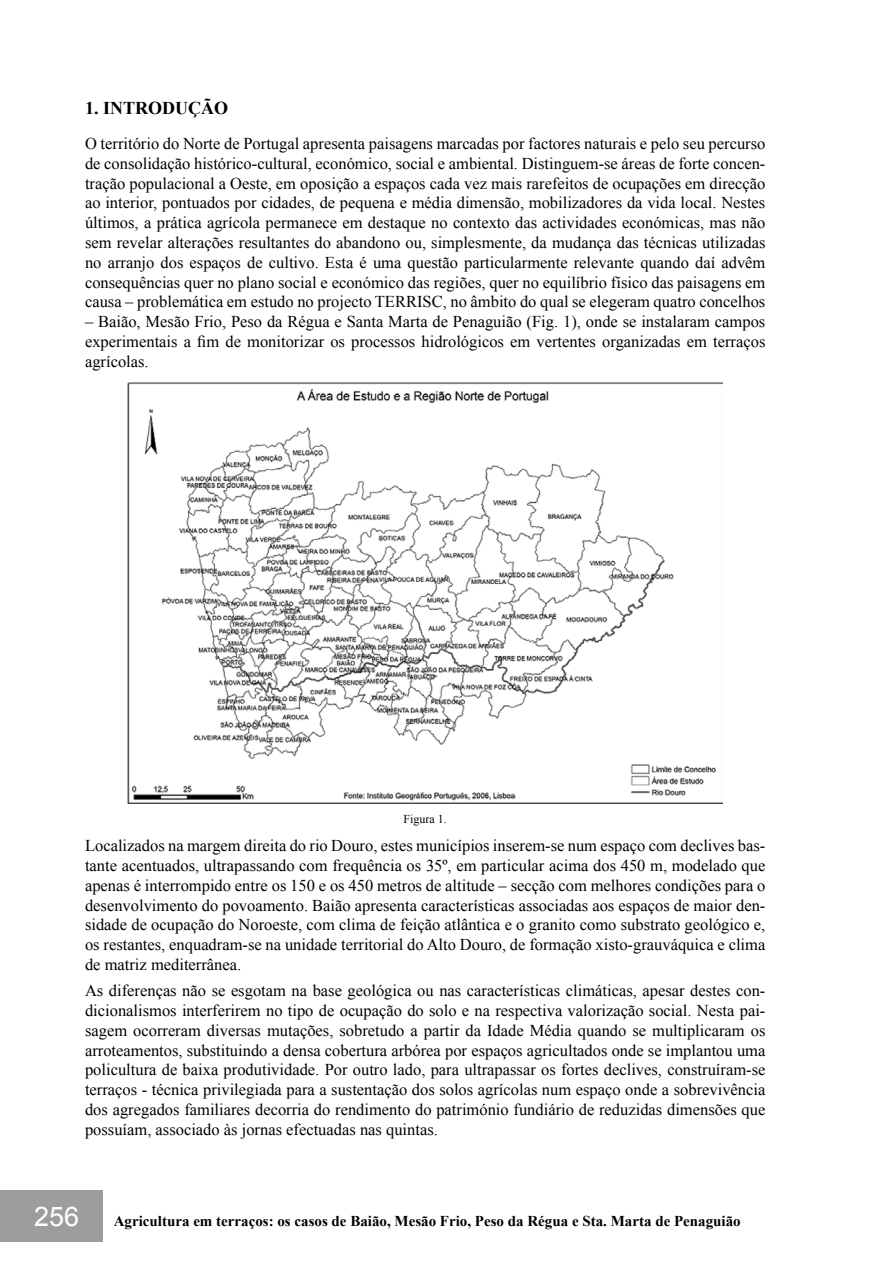
<style>
.page{position:relative;width:893px;height:1263px;background:#fff}
.page>*{position:absolute;margin:0;border:0;box-sizing:border-box;transform-origin:0 0}
.t1{font:27px "Arial";color:#fff}
.t2{font:700 18px "Times New Roman";color:#000}
.t3{font:16.5px/19.8px "Times New Roman";color:#000;text-align:justify}
.t4{font:700 15px "Times New Roman";color:#000}
.t5{font:12px "Times New Roman";color:#000}
</style>
<div class="page">
<div style="left:0;top:1191px;width:102px;height:51px;background:#9c9d9f"></div>
<img style="left:128px;top:383px;width:594px;height:421px">
<p class="t2" style="left:85px;top:96px;width:39px">1. Introduç</p>
<p class="t2" style="left:201px;top:96px;width:23px">ão</p>
<p class="t3" style="left:85px;top:133px;width:682px">O território do Norte de Portugal apresenta paisagens marcadas por factores naturais e pelo seu percurso de consolidação histórico-cultural, económico, social e ambiental. Distinguem-se áreas de forte concen&shy;tração populacional a Oeste, em oposição a espaços cada vez mais rarefeitos de ocupações em direcção ao interior, pontuados por cidades, de pequena e média dimensão, mobilizadores da vida local. Nestes últimos, a prática agrícola permanece em destaque no contexto das actividades económicas, mas não sem revelar alterações resultantes do abandono ou, simplesmente, da mudança das técnicas utilizadas no arranjo dos espaços de cultivo. Esta é uma questão particularmente relevante quando daí advêm consequências quer no plano social e económico das regiões, quer no equilíbrio físico das paisagens em causa – problemática em estudo no projecto TERRISC, no âmbito do qual se elegeram quatro concelhos</p>
<p class="t3" style="left:85px;top:311px;width:682px">– Baião, Mesão Frio, Peso da Régua e Santa Marta de Penaguião (Fig. 1), onde se instalaram campos experimentais a fim de monitorizar os processos hidrológicos em vertentes organizadas em terraços agrícolas.</p>
<p class="t5" style="left:404px;top:811px;width:45px">Figura 1.</p>
<p class="t3" style="left:85px;top:835px;width:682px">Localizados na margem direita do rio Douro, estes municípios inserem-se num espaço com declives bas&shy;tante acentuados, ultrapassando com frequência os 35º, em particular acima dos 450 m, modelado que apenas é interrompido entre os 150 e os 450 metros de altitude – secção com melhores condições para o desenvolvimento do povoamento. Baião apresenta características associadas aos espaços de maior den&shy;sidade de ocupação do Noroeste, com clima de feição atlântica e o granito como substrato geológico e, os restantes, enquadram-se na unidade territorial do Alto Douro, de formação xisto-grauváquica e clima de matriz mediterrânea.</p>
<p class="t3" style="left:85px;top:980px;width:682px">As diferenças não se esgotam na base geológica ou nas características climáticas, apesar destes con&shy;dicionalismos interferirem no tipo de ocupação do solo e na respectiva valorização social. Nesta pai&shy;sagem ocorreram diversas mutações, sobretudo a partir da Idade Média quando se multiplicaram os arroteamentos, substituindo a densa cobertura arbórea por espaços agricultados onde se implantou uma policultura de baixa produtividade. Por outro lado, para ultrapassar os fortes declives, construíram-se terraços - técnica privilegiada para a sustentação dos solos agrícolas num espaço onde a sobrevivência dos agregados familiares decorria do rendimento do património fundiário de reduzidas dimensões que possuíam, associado às jornas efectuadas nas quintas.</p>
<p class="t1" style="left:34px;top:1199px;width:30px">256</p>
<p class="t4" style="left:114px;top:1211px;width:629px">Agricultura em terraços: os casos de Baião, Mesão Frio, Peso da Régua e Sta. Marta de Penaguião</p>
</div>
